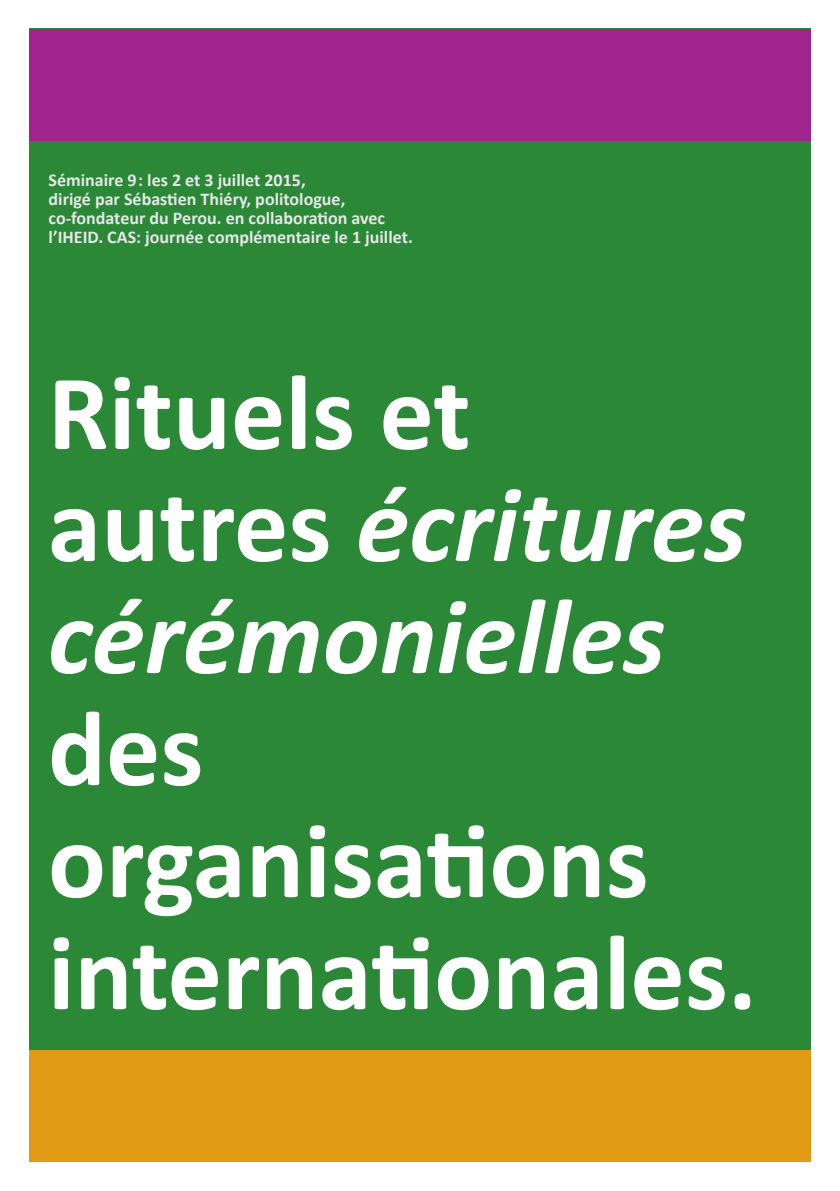
<style>
.page{position:relative;width:840px;height:1191px;background:#fff}
.page>*{position:absolute;margin:0;border:0;box-sizing:border-box;transform-origin:0 0}
.t1{font:700 108px "Calibri";color:#fff}
.t2{font:italic 700 108px/112px "Calibri";color:#fff}
.t3{font:700 18px/19px "Calibri";color:#e6e7e9}
.s1{font-style:normal}
</style>
<div class="page">
<div style="left:29px;top:28px;width:781px;height:1133px;background:#2a8837"></div>
<div style="left:29px;top:29px;width:781px;height:111px;background:#a0238e"></div>
<div style="left:29px;top:1049px;width:781px;height:112px;background:#e19a14"></div>
<p class="t3" style="left:49px;top:171px;width:258px">Séminaire 9 : les 2 et 3 juillet 2015,</p>
<p class="t3" style="left:49px;top:190px;width:298px">dirigé par Sébastien Thiéry, politologue,</p>
<p class="t3" style="left:49px;top:209px;width:365px">co-fondateur du Perou. en collaboration avec l’IHEID. CAS: journée complémentaire le 1 juillet.</p>
<p class="t1" style="left:48px;top:344px;width:424px">Rituels et</p>
<p class="t2" style="left:48px;top:469px;width:699px"><span class="s1">autres</span> écritures</p>
<p class="t2" style="left:48px;top:581px;width:618px">cérémonielles <span class="s1">des</span></p>
<p class="t1" style="left:48px;top:792px;width:602px">organisations</p>
<p class="t1" style="left:48px;top:904px;width:710px">internationales.</p>
</div>
